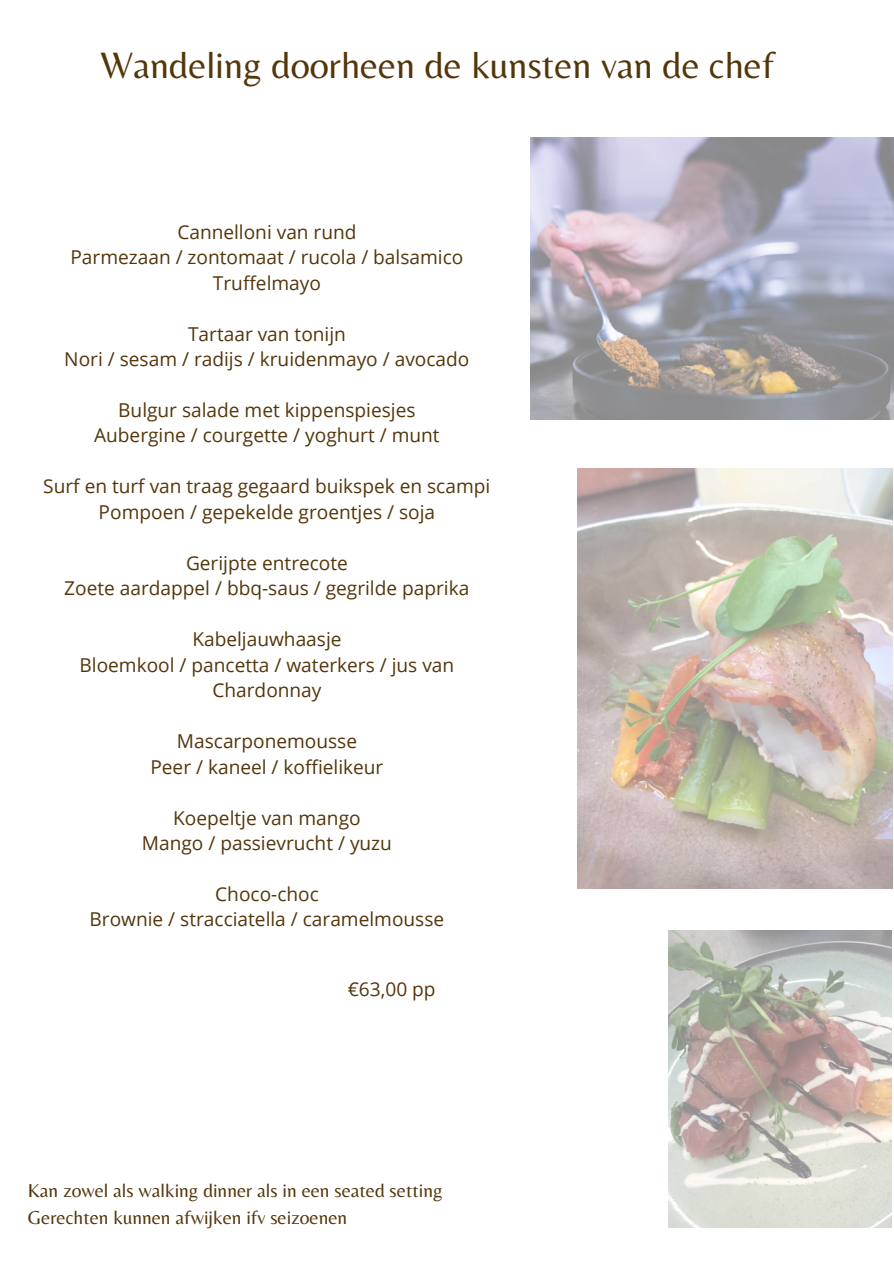
<style>
.page{position:relative;width:894px;height:1264px;background:#fff}
.page>*{position:absolute;margin:0;border:0;box-sizing:border-box;transform-origin:0 0}
.t1{font:38.25px "Belleza";color:#54360b}
.t2{font:19.5px "Belleza";color:#54360b}
.t3{font:19.05px/25.5px "Open Sans";color:#54360b;text-align:center}
</style>
<div class="page">
<img style="left:530px;top:138px;width:363px;height:281px">
<img style="left:577px;top:469px;width:315px;height:419px">
<img style="left:668px;top:930px;width:223px;height:297px">
<h1 class="t1" style="left:100px;top:43px;width:675px">Wandeling doorheen de kunsten van de chef</h1>
<p class="t3" style="left:177px;top:218px;width:181px">Cannelloni van rund</p>
<p class="t3" style="left:70px;top:244px;width:394px">Parmezaan / zontomaat / rucola / balsamico</p>
<p class="t3" style="left:213px;top:269px;width:109px">Truffelmayo</p>
<p class="t3" style="left:188px;top:320px;width:159px">Tartaar van tonijn</p>
<p class="t3" style="left:64px;top:346px;width:406px">Nori / sesam / radijs / kruidenmayo / avocado</p>
<p class="t3" style="left:118px;top:397px;width:299px">Bulgur salade met kippenspiesjes</p>
<p class="t3" style="left:94px;top:422px;width:347px">Aubergine / courgette / yoghurt / munt</p>
<p class="t3" style="left:43px;top:473px;width:448px">Surf en turf van traag gegaard buikspek en scampi</p>
<p class="t3" style="left:99px;top:498px;width:338px">Pompoen / gepekelde groentjes / soja</p>
<p class="t3" style="left:186px;top:549px;width:163px">Gerijpte entrecote</p>
<p class="t3" style="left:64px;top:575px;width:406px">Zoete aardappel / bbq-saus / gegrilde paprika</p>
<p class="t3" style="left:192px;top:626px;width:151px">Kabeljauwhaasje</p>
<p class="t3" style="left:79px;top:651px;width:376px">Bloemkool / pancetta / waterkers / jus van<br>Chardonnay</p>
<p class="t3" style="left:177px;top:728px;width:181px">Mascarponemousse</p>
<p class="t3" style="left:150px;top:753px;width:234px">Peer / kaneel / koffielikeur</p>
<p class="t3" style="left:173px;top:804px;width:189px">Koepeltje van mango</p>
<p class="t3" style="left:142px;top:829px;width:251px">Mango / passievrucht / yuzu</p>
<p class="t3" style="left:215px;top:880px;width:105px">Choco-choc</p>
<p class="t3" style="left:90px;top:906px;width:356px">Brownie / stracciatella / caramelmousse</p>
<p class="t3" style="left:347px;top:976px;width:89px">€63,00 pp</p>
<p class="t2" style="left:28px;top:1178px;width:416px">Kan zowel als walking dinner als in een seated setting</p>
<p class="t2" style="left:28px;top:1205px;width:321px">Gerechten kunnen afwijken ifv seizoenen</p>
</div>
